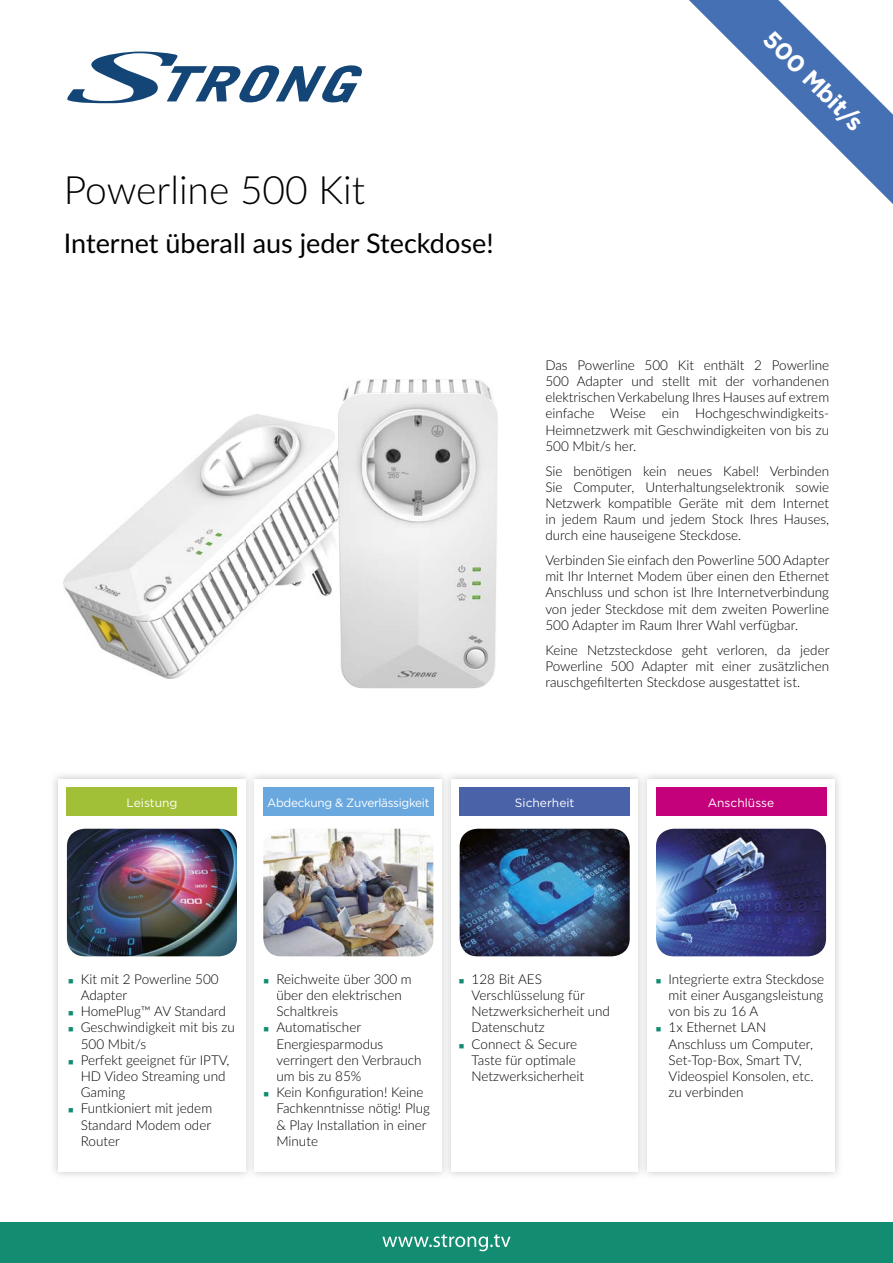
<style>
.page{position:relative;width:893px;height:1263px;background:#fff}
.page>*{position:absolute;margin:0;border:0;box-sizing:border-box;transform-origin:0 0}
.t1{font:300 39px "Lato";color:#000}
.t2{font:27px "Lato";color:#000}
.t3{font:700 24px "Gotham";color:#fff}
.t4{font:300 13.5px/16.2px "Lato";color:#000}
.t5{font:12px "Gotham";letter-spacing:-.01em;color:#fff}
.s1{color:#138d71}
</style>
<div class="page">
<svg style="left:67px;top:52px;width:295px;height:52px"></svg>
<svg style="left:689px;top:0;width:204px;height:204px"></svg>
<div style="left:246px;top:774px;width:8px;height:403px;background:#eee"></div>
<div style="left:442px;top:774px;width:8px;height:403px;background:#eee"></div>
<div style="left:639px;top:774px;width:7px;height:402px;background:#efefef"></div>
<img style="left:64px;top:414px;width:274px;height:264px">
<img style="left:338px;top:379px;width:160px;height:309px">
<img style="left:67px;top:829px;width:170px;height:127px">
<img style="left:656px;top:829px;width:170px;height:127px">
<img style="left:460px;top:829px;width:170px;height:127px">
<img style="left:263px;top:829px;width:170px;height:127px">
<div style="left:0;top:1222px;width:893px;height:41px;background:#138d71"></div>
<svg style="left:382px;top:1234px;width:129px;height:17px"></svg>
<div style="left:67px;top:787px;width:170px;height:29px;background:#a2c037"></div>
<div style="left:263px;top:787px;width:170px;height:29px;background:#69a8de"></div>
<div style="left:460px;top:787px;width:170px;height:29px;background:#4962a8"></div>
<div style="left:656px;top:787px;width:170px;height:29px;background:#c4007a"></div>
<h1 class="t1" style="left:64px;top:162px;width:303px">Powerline 500 Kit</h1>
<h2 class="t2" style="left:64px;top:224px;width:431px">Internet überall aus jeder Steckdose!</h2>
<h3 class="t3" style="left:779px;top:24px;width:132px;rotate:45deg">500 Mbit/s</h3>
<p class="t4" style="left:545px;top:356px;width:285px;text-align:justify">Das Powerline 500 Kit enthält 2 Powerline 500 Adapter und stellt mit der vorhandenen elektrischen Verkabelung Ihres Hauses auf extrem einfache Weise ein Hochgeschwindigkeits-Heimnetzwerk mit Geschwindigkeiten von bis zu 500 Mbit/s her.</p>
<p class="t4" style="left:545px;top:462px;width:285px;text-align:justify">Sie benötigen kein neues Kabel! Verbinden Sie Computer, Unterhaltungselektronik sowie Netzwerk kompatible Geräte mit dem Internet in jedem Raum und jedem Stock Ihres Hauses, durch eine hauseigene Steckdose.</p>
<p class="t4" style="left:545px;top:552px;width:286px;text-align:justify">Verbinden Sie einfach den Powerline 500 Adapter mit Ihr Internet Modem über einen den Ethernet Anschluss und schon ist Ihre Internetverbindung von jeder Steckdose mit dem zweiten Powerline 500 Adapter im Raum Ihrer Wahl verfügbar.</p>
<p class="t4" style="left:545px;top:641px;width:286px;text-align:justify">Keine Netzsteckdose geht verloren, da jeder Powerline 500 Adapter mit einer zusätzlichen rauschgefilterten Steckdose ausgestattet ist.</p>
<p class="t5" style="left:126px;top:795px;width:53px">Leistung</p>
<p class="t5" style="left:267px;top:795px;width:164px">Abdeckung &amp; Zuverlässigkeit</p>
<p class="t5" style="left:515px;top:795px;width:61px">Sicherheit</p>
<p class="t5" style="left:708px;top:795px;width:68px">Anschlüsse</p>
<p class="t4" style="left:81px;top:970px;width:140px;text-indent:-13px"><span class="s1">■</span> Kit mit 2 Powerline 500<br>Adapter</p>
<p class="t4" style="left:68px;top:1003px;width:159px"><span class="s1">■</span> HomePlug™ AV Standard</p>
<p class="t4" style="left:81px;top:1019px;width:156px;text-indent:-13px"><span class="s1">■</span> Geschwindigkeit mit bis zu<br>500 Mbit/s</p>
<p class="t4" style="left:81px;top:1051px;width:150px;text-indent:-13px"><span class="s1">■</span> Perfekt geeignet für IPTV,<br>HD Video Streaming und<br>Gaming</p>
<p class="t4" style="left:81px;top:1100px;width:133px;text-align:justify;text-indent:-13px"><span class="s1">■</span> Funtkioniert mit jedem Standard Modem oder Router</p>
<p class="t4" style="left:276px;top:970px;width:137px;text-indent:-13px"><span class="s1">■</span> Reichweite über 300 m über den elektrischen<br>Schaltkreis</p>
<p class="t4" style="left:276px;top:1019px;width:147px;text-indent:-13px"><span class="s1">■</span> Automatischer<br>Energiesparmodus verringert den Verbrauch um bis zu 85%</p>
<p class="t4" style="left:276px;top:1084px;width:155px;text-indent:-13px"><span class="s1">■</span> Kein Konfiguration! Keine<br>Fachkenntnisse nötig! Plug &amp; Play Installation in einer<br>Minute</p>
<p class="t4" style="left:472px;top:970px;width:140px;text-indent:-13px"><span class="s1">■</span> 128 Bit AES<br>Verschlüsselung für<br>Netzwerksicherheit und<br>Datenschutz</p>
<p class="t4" style="left:472px;top:1035px;width:114px;text-indent:-13px"><span class="s1">■</span> Connect &amp; Secure<br>Taste für optimale<br>Netzwerksicherheit</p>
<p class="t4" style="left:668px;top:970px;width:157px;text-align:justify;text-indent:-13px"><span class="s1">■</span> Integrierte extra Steckdose mit einer Ausgangsleistung von bis zu 16 A</p>
<p class="t4" style="left:668px;top:1019px;width:147px;text-indent:-13px"><span class="s1">■</span> 1x Ethernet LAN<br>Anschluss um Computer,<br>Set-Top-Box, Smart TV,<br>Videospiel Konsolen, etc. zu verbinden</p>
</div>
